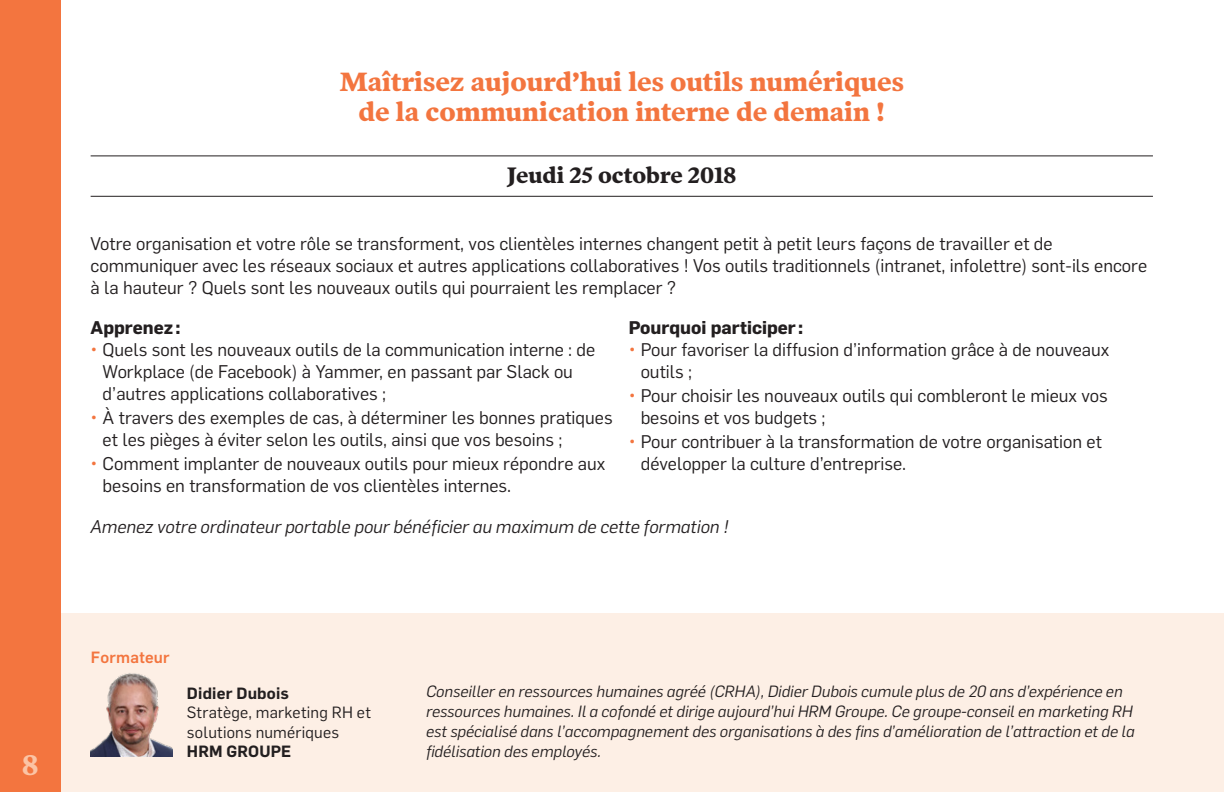
<style>
.page{position:relative;width:1224px;height:792px;background:#fff}
.page>*{position:absolute;margin:0;border:0;box-sizing:border-box;transform-origin:0 0}
.Description{font:700 28px "Poynter OS Text One L";color:#fbc4a5}
.Titre_femmes_leaders{font:700 26px/30px "Poynter OS Text One L";color:#f3753f;text-align:center}
.Dates_femmes_leaders{font:700 22px "Poynter OS Text One L";color:#231f20}
.Description-2{font:18px/22px "Flama";color:#231f20}
.Description-3{font:italic 18px "Flama";color:#231f20}
.Atelier_sous-titre{font:700 18px "Flama";color:#231f20}
.Texte_ital_bas_femme{font:italic 16px/20px "Flama";color:#231f20}
.Titre_conférencier{font:16px/19.4px "Flama";letter-spacing:.015em;color:#231f20}
.Conférencier{font:600 16px "Flama";letter-spacing:.015em;color:#231f20}
.Conférencier-2{font:500 16px "Flama";letter-spacing:.015em;color:#f3753f}
.Cie_conférencier{font:600 16px "Flama";letter-spacing:.01em;color:#231f20}
.s1{color:#f3753f}
</style>
<div class="page">
<div style="left:22px;top:613px;width:1202px;height:179px;background:#fdefe5"></div>
<div style="left:0;top:0;width:60px;height:792px;background:#f3753f"></div>
<hr style="left:91px;top:155px;width:1062px;height:1px;background:#231f20">
<hr style="left:91px;top:196px;width:1062px;height:1px;background:#231f20">
<img style="left:91px;top:673px;width:82px;height:83px">
<p class="Description" style="left:22px;top:748px;width:18px">8</p>
<p class="Titre_femmes_leaders" style="left:340px;top:66px;width:566px">Maîtrisez aujourd’hui les outils numériques de la communication interne de demain !</p>
<p class="Dates_femmes_leaders" style="left:507px;top:161px;width:231px">Jeudi 25 octobre 2018</p>
<p class="Description-2" style="left:91px;top:233px;width:1058px">Votre organisation et votre rôle se transforment, vos clientèles internes changent petit à petit leurs façons de travailler et de communiquer avec les réseaux sociaux et autres applications collaboratives ! Vos outils traditionnels (intranet, infolettre) sont-ils encore à la hauteur ? Quels sont les nouveaux outils qui pourraient les remplacer ?</p>
<p class="Atelier_sous-titre" style="left:91px;top:317px;width:92px">Apprenez:</p>
<p class="Description-2" style="left:103px;top:339px;width:494px;text-indent:-12px"><span class="s1">•</span> Quels sont les nouveaux outils de la communication interne : de<br>Workplace (de Facebook) à Yammer, en passant par Slack ou d’autres applications collaboratives ;</p>
<p class="Description-2" style="left:103px;top:407px;width:512px;text-indent:-12px"><span class="s1">•</span> À travers des exemples de cas, à déterminer les bonnes pratiques et les pièges à éviter selon les outils, ainsi que vos besoins ;</p>
<p class="Description-2" style="left:103px;top:453px;width:504px;text-indent:-12px"><span class="s1">•</span> Comment implanter de nouveaux outils pour mieux répondre aux besoins en transformation de vos clientèles internes.</p>
<p class="Atelier_sous-titre" style="left:629px;top:317px;width:176px">Pourquoi participer :</p>
<p class="Description-2" style="left:641px;top:339px;width:470px;text-indent:-12px"><span class="s1">•</span> Pour favoriser la diffusion d’information grâce à de nouveaux outils ;</p>
<p class="Description-2" style="left:641px;top:385px;width:469px;text-indent:-12px"><span class="s1">•</span> Pour choisir les nouveaux outils qui combleront le mieux vos besoins et vos budgets ;</p>
<p class="Description-2" style="left:641px;top:431px;width:463px;text-indent:-12px"><span class="s1">•</span> Pour contribuer à la transformation de votre organisation et développer la culture d’entreprise.</p>
<p class="Description-3" style="left:90px;top:514px;width:640px">Amenez votre ordinateur portable pour bénéficier au maximum de cette formation !</p>
<p class="Conférencier-2" style="left:91px;top:646px;width:80px">Formateur</p>
<p class="Conférencier" style="left:187px;top:682px;width:104px">Didier Dubois</p>
<p class="Titre_conférencier" style="left:187px;top:703px;width:186px">Stratège, marketing RH et solutions numériques</p>
<p class="Cie_conférencier" style="left:187px;top:740px;width:106px">HRM GROUPE</p>
<p class="Texte_ital_bas_femme" style="left:426px;top:680px;width:710px">Conseiller en ressources humaines agréé (CRHA), Didier Dubois cumule plus de 20 ans d’expérience en ressources humaines. Il a cofondé et dirige aujourd’hui HRM Groupe. Ce groupe-conseil en marketing RH est spécialisé dans l’accompagnement des organisations à des fins d’amélioration de l’attraction et de la fidélisation des employés.</p>
</div>
